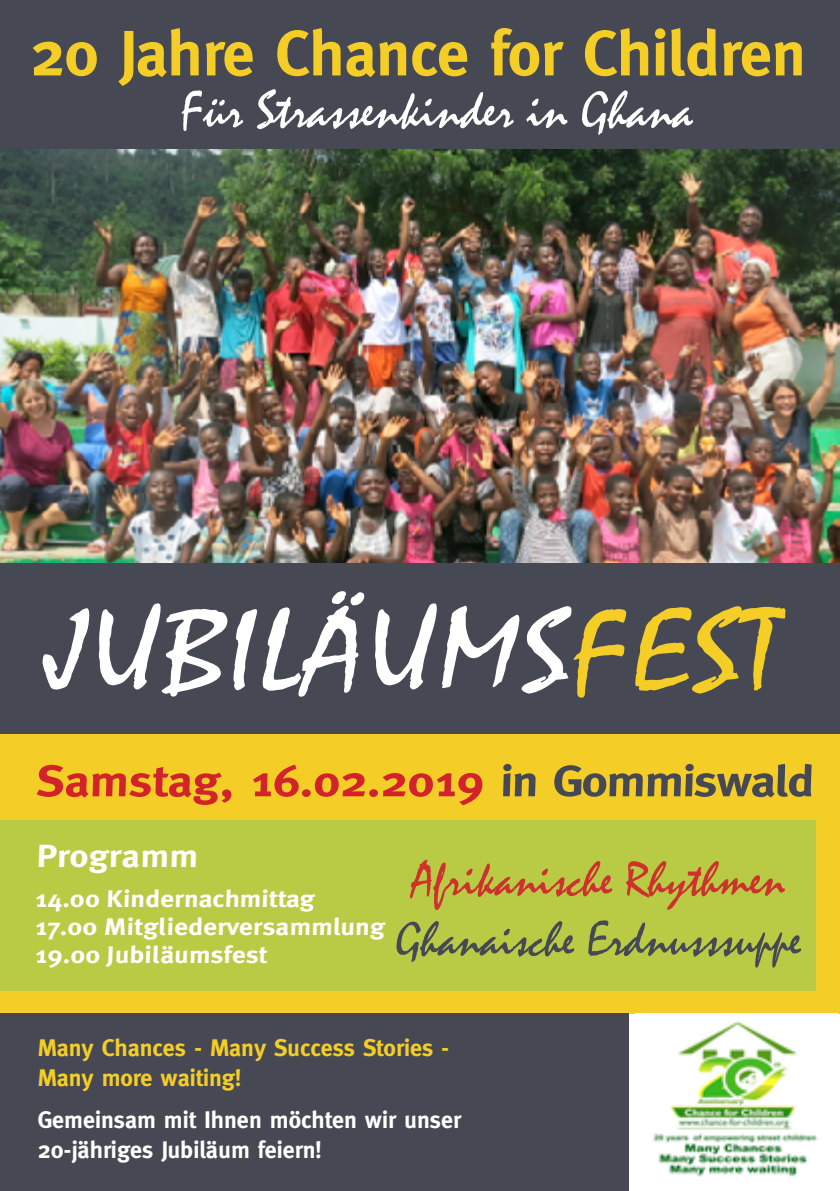
<style>
.page{position:relative;width:840px;height:1191px;background:#fff}
.page>*{position:absolute;margin:0;border:0;box-sizing:border-box;transform-origin:0 0}
.t1{font:118px "Mistral";letter-spacing:.025em;color:#fff;scale:1.14 1}
.t2{font:700 64px "Meta";letter-spacing:-.005em;color:#f4cd27}
.t3{font:54px "Mistral";color:#fff}
.t4{font:50px "Mistral";color:#464953}
.t5{font:50px "Mistral";color:#cd322f}
.t6{font:700 44px "Meta";color:#d2232a;scale:1.14 1}
.t7{font:700 32px "Meta Plus";color:#fff;scale:1.14 1}
.t8{font:700 24px/28px "Meta Plus";color:#fff;scale:1.14 1}
.t9{font:700 24px/30px "Meta";color:#fff}
.t10{font:700 24px/30px "Meta";color:#f4cd27}
.s1{color:#f4cd27}
.s2{color:#464953}
</style>
<div class="page">
<div style="left:0;top:729px;width:839px;height:284px;background:#f4cd27"></div>
<div style="left:0;top:1013px;width:627px;height:178px;background:#464953"></div>
<img style="left:0;top:148px;width:839px;height:415px">
<div style="left:0;top:563px;width:839px;height:170px;background:#464953"></div>
<div style="left:0;top:0;width:839px;height:148px;background:#464953"></div>
<div style="left:0;top:820px;width:815px;height:170px;background:#b9cb45"></div>
<img style="left:653px;top:1021px;width:165px;height:156px">
<h2 class="t2" style="left:30px;top:16px;width:776px">20 Jahre Chance for Children</h2>
<h3 class="t3" style="left:181px;top:80px;width:513px">Für Strassenkinder in Ghana</h3>
<h1 class="t1" style="left:46px;top:586px;width:643px">JUBILÄUMS<span class="s1">FEST</span></h1>
<h3 class="t6" style="left:36px;top:755px;width:685px">Samstag, 16.02.2019 <span class="s2">in Gommiswald</span></h3>
<h3 class="t7" style="left:36px;top:837px;width:145px">Programm</h3>
<p class="t8" style="left:36px;top:884px;width:307px">14.00 Kindernachmittag<br>17.00 Mitgliederversammlung<br>19.00 Jubiläumsfest</p>
<h3 class="t5" style="left:411px;top:851px;width:374px">Afrikanische Rhythmen</h3>
<h3 class="t4" style="left:395px;top:911px;width:407px">Ghanaische Erdnusssuppe</h3>
<p class="t10" style="left:38px;top:1032px;width:413px">Many Chances - Many Success Stories -<br>Many more waiting!</p>
<p class="t9" style="left:38px;top:1104px;width:424px">Gemeinsam mit Ihnen möchten wir unser<br>20-jähriges Jubiläum feiern!</p>
</div>
